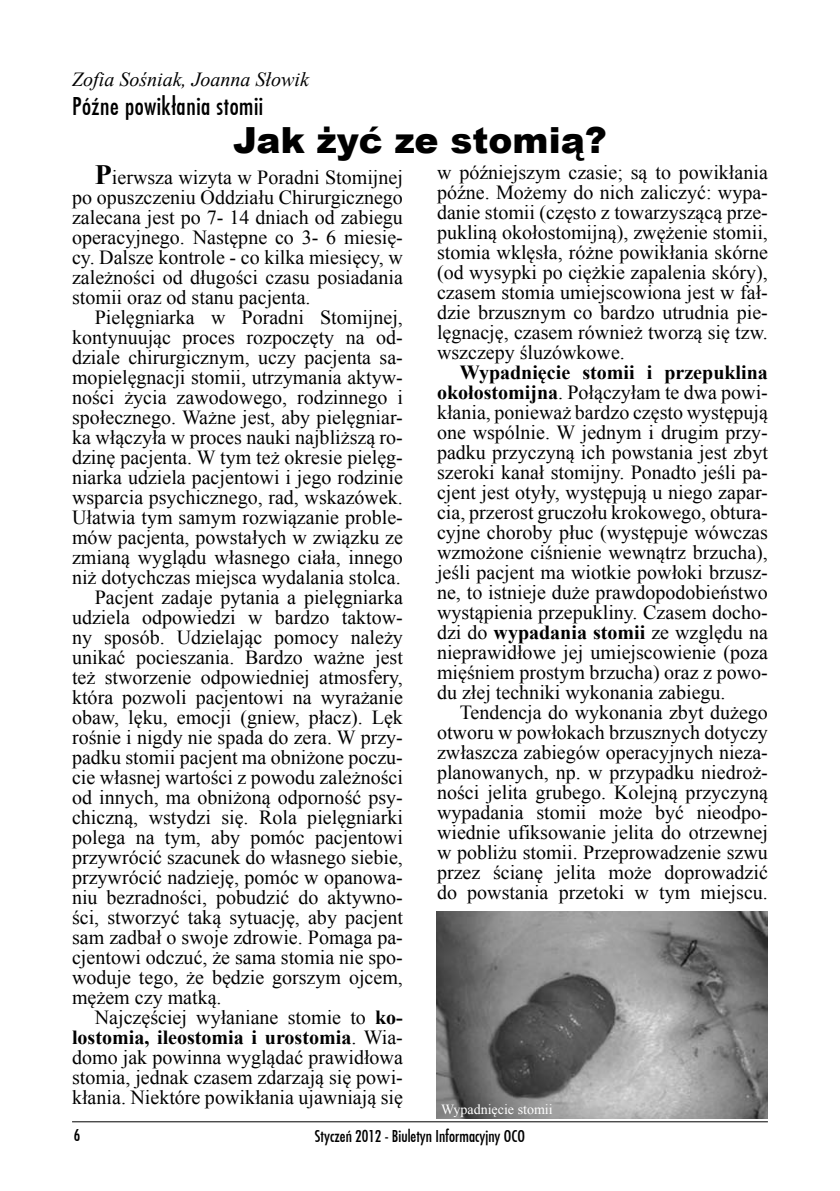
<style>
.page{position:relative;width:840px;height:1191px;background:#fff}
.page>*{position:absolute;margin:0;border:0;box-sizing:border-box;transform-origin:0 0}
.t1{font:900 36px "Arial";color:#000}
.t2{font:24px "Fujiyama";letter-spacing:.025em;color:#000}
.t3{font:20px/20px "Times New Roman";color:#000;text-align:justify}
.t4{font:700 20px "Times New Roman";color:#000}
.t5{font:italic 20px "Times New Roman";color:#000}
.t6{font:16px "Fujiyama";color:#000}
.t7{font:14px "Times New Roman";color:#fff}
.s1{font-weight:700;font-size:28px}
.s2{font-weight:700}
.s3{font-weight:400}
</style>
<div class="page">
<hr style="left:72px;top:1121px;width:695px;height:1px;background:#000">
<img style="left:436px;top:911px;width:331px;height:208px">
<p class="t5" style="left:72px;top:65px;width:238px">Zofia Sośniak, Joanna Słowik</p>
<p class="t2" style="left:72px;top:90px;width:193px">Późne powikłania stomii</p>
<h1 class="t1" style="left:233px;top:114px;width:375px">Jak żyć ze stomią?</h1>
<p class="t3" style="left:72px;top:167px;width:332px;text-indent:23px"><span class="s1">P</span>ierwsza wizyta w Poradni Stomijnej po opuszczeniu Oddziału Chirurgicznego zalecana jest po 7- 14 dniach od zabiegu operacyjnego. Następne co 3- 6 miesię&shy;cy. Dalsze kontrole - co kilka miesięcy, w zależności od długości czasu posiadania stomii oraz od stanu pacjenta.</p>
<p class="t3" style="left:95px;top:307px;width:309px">Pielęgniarka w Poradni Stomijnej,</p>
<p class="t3" style="left:72px;top:327px;width:332px">kontynuując proces rozpoczęty na od-</p>
<p class="t3" style="left:72px;top:347px;width:332px">dziale chirurgicznym, uczy pacjenta sa-</p>
<p class="t3" style="left:72px;top:367px;width:332px">mopielęgnacji stomii, utrzymania aktyw-</p>
<p class="t3" style="left:72px;top:387px;width:332px">ności życia zawodowego, rodzinnego i</p>
<p class="t3" style="left:72px;top:407px;width:332px">społecznego. Ważne jest, aby pielęgniar-</p>
<p class="t3" style="left:72px;top:427px;width:332px">ka włączyła w proces nauki najbliższą ro-</p>
<p class="t3" style="left:72px;top:447px;width:332px">dzinę pacjenta. W tym też okresie pielęg-</p>
<p class="t3" style="left:72px;top:467px;width:332px">niarka udziela pacjentowi i jego rodzinie</p>
<p class="t3" style="left:72px;top:487px;width:332px">wsparcia psychicznego, rad, wskazówek.</p>
<p class="t3" style="left:72px;top:507px;width:332px">Ułatwia tym samym rozwiązanie proble-</p>
<p class="t3" style="left:72px;top:527px;width:332px">mów pacjenta, powstałych w związku ze</p>
<p class="t3" style="left:72px;top:547px;width:332px">zmianą wyglądu własnego ciała, innego</p>
<p class="t3" style="left:72px;top:567px;width:330px">niż dotychczas miejsca wydalania stolca.</p>
<p class="t3" style="left:95px;top:587px;width:309px">Pacjent zadaje pytania a pielęgniarka</p>
<p class="t3" style="left:72px;top:607px;width:332px">udziela odpowiedzi w bardzo taktow-</p>
<p class="t3" style="left:72px;top:627px;width:332px">ny sposób. Udzielając pomocy należy</p>
<p class="t3" style="left:72px;top:647px;width:332px">unikać pocieszania. Bardzo ważne jest</p>
<p class="t3" style="left:72px;top:667px;width:332px">też stworzenie odpowiedniej atmosfery,</p>
<p class="t3" style="left:72px;top:687px;width:332px">która pozwoli pacjentowi na wyrażanie</p>
<p class="t3" style="left:72px;top:707px;width:332px">obaw, lęku, emocji (gniew, płacz). Lęk</p>
<p class="t3" style="left:72px;top:727px;width:332px">rośnie i nigdy nie spada do zera. W przy-</p>
<p class="t3" style="left:72px;top:747px;width:332px">padku stomii pacjent ma obniżone poczu-</p>
<p class="t3" style="left:72px;top:767px;width:332px">cie własnej wartości z powodu zależności</p>
<p class="t3" style="left:72px;top:787px;width:332px">od innych, ma obniżoną odporność psy-</p>
<p class="t3" style="left:72px;top:807px;width:332px">chiczną, wstydzi się. Rola pielęgniarki</p>
<p class="t3" style="left:72px;top:827px;width:332px">polega na tym, aby pomóc pacjentowi</p>
<p class="t3" style="left:72px;top:847px;width:332px">przywrócić szacunek do własnego siebie,</p>
<p class="t3" style="left:72px;top:867px;width:332px">przywrócić nadzieję, pomóc w opanowa-</p>
<p class="t3" style="left:72px;top:887px;width:332px">niu bezradności, pobudzić do aktywno-</p>
<p class="t3" style="left:72px;top:907px;width:332px">ści, stworzyć taką sytuację, aby pacjent</p>
<p class="t3" style="left:72px;top:927px;width:332px">sam zadbał o swoje zdrowie. Pomaga pa-</p>
<p class="t3" style="left:72px;top:947px;width:332px">cjentowi odczuć, że sama stomia nie spo-</p>
<p class="t3" style="left:72px;top:967px;width:332px">woduje tego, że będzie gorszym ojcem,</p>
<p class="t3" style="left:72px;top:987px;width:151px">mężem czy matką.</p>
<p class="t3" style="left:95px;top:1007px;width:309px">Najczęściej wyłaniane stomie to <span class="s2">ko-</span></p>
<p class="t4" style="left:72px;top:1023px;width:332px">lostomia, ileostomia i urostomia<span class="s3">. Wia-</span></p>
<p class="t3" style="left:72px;top:1047px;width:332px">domo jak powinna wyglądać prawidłowa</p>
<p class="t3" style="left:72px;top:1067px;width:332px">stomia, jednak czasem zdarzają się powi-</p>
<p class="t3" style="left:72px;top:1087px;width:332px">kłania. Niektóre powikłania ujawniają się</p>
<p class="t3" style="left:437px;top:162px;width:332px">w późniejszym czasie; są to powikłania późne. Możemy do nich zaliczyć: wypa&shy;danie stomii (często z towarzyszącą prze&shy;pukliną okołostomijną), zwężenie stomii, stomia wklęsła, różne powikłania skórne (od wysypki po ciężkie zapalenia skóry), czasem stomia umiejscowiona jest w fał&shy;dzie brzusznym co bardzo utrudnia pie&shy;lęgnację, czasem również tworzą się tzw. wszczepy śluzówkowe.</p>
<p class="t3" style="left:437px;top:362px;width:332px;text-indent:23px"><span class="s2">Wypadnięcie stomii i przepuklina okołostomijna</span>. Połączyłam te dwa powi&shy;kłania, ponieważ bardzo często występują one wspólnie. W jednym i drugim przy&shy;padku przyczyną ich powstania jest zbyt szeroki kanał stomijny. Ponadto jeśli pa&shy;cjent jest otyły, występują u niego zapar&shy;cia, przerost gruczołu krokowego, obtura&shy;cyjne choroby płuc (występuje wówczas wzmożone ciśnienie wewnątrz brzucha), jeśli pacjent ma wiotkie powłoki brzusz&shy;ne, to istnieje duże prawdopodobieństwo wystąpienia przepukliny. Czasem docho&shy;dzi do <span class="s2">wypadania stomii</span> ze względu na nieprawidłowe jej umiejscowienie (poza mięśniem prostym brzucha) oraz z powo&shy;du złej techniki wykonania zabiegu.</p>
<p class="t3" style="left:437px;top:702px;width:332px;text-indent:23px">Tendencja do wykonania zbyt dużego otworu w powłokach brzusznych dotyczy zwłaszcza zabiegów operacyjnych nieza&shy;planowanych, np. w przypadku niedroż&shy;ności jelita grubego. Kolejną przyczyną wypadania stomii może być nieodpo&shy;wiednie ufiksowanie jelita do otrzewnej w pobliżu stomii. Przeprowadzenie szwu przez ścianę jelita może doprowadzić do powstania przetoki w tym miejscu.</p>
<p class="t7" style="left:441px;top:1099px;width:113px">Wypadnięcie stomii</p>
<p class="t6" style="left:315px;top:1125px;width:211px">Styczeń 2012 - Biuletyn Informacyjny OCO</p>
</div>
